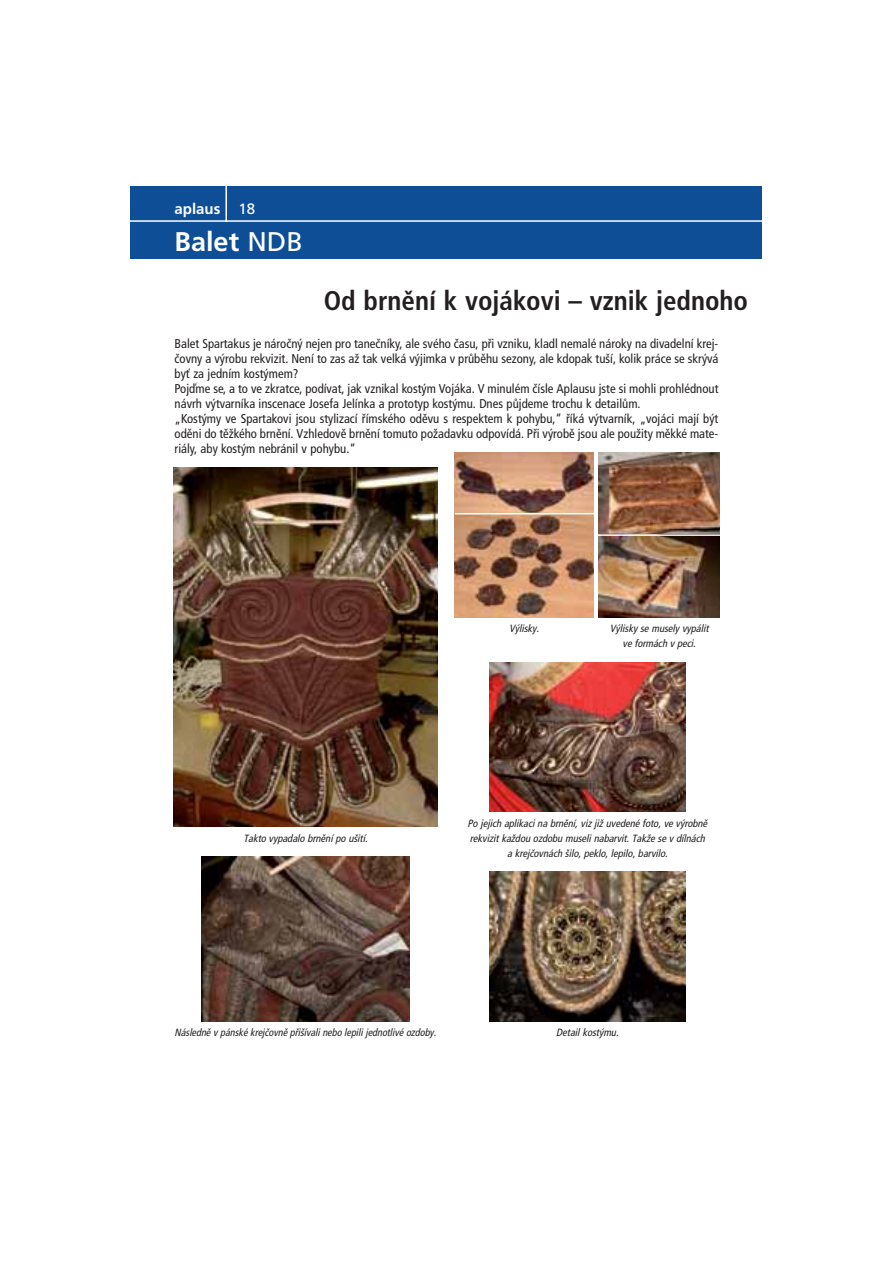
<style>
.page{position:relative;width:893px;height:1263px;background:#fff}
.page>*{position:absolute;margin:0;border:0;box-sizing:border-box;transform-origin:0 0}
.t1{font:700 condensed 27px "Frutiger CE";color:#231f20}
.t2{font:700 27px "Frutiger CE";color:#fff}
.t3{font:700 15px "Frutiger CE";color:#fff}
.t4{font:condensed 12.75px/15px "Frutiger CE";color:#231f20}
.t5{font:italic condensed 10.5px/15px "Frutiger CE";color:#231f20;text-align:center}
.s1{font-weight:400}
</style>
<div class="page">
<img style="left:130px;top:186px;width:632px;height:836px">
<p class="t3" style="left:175px;top:202px;width:82px">aplaus <span class="s1">18</span></p>
<h1 class="t2" style="left:175px;top:230px;width:130px">Balet <span class="s1">NDB</span></h1>
<h1 class="t1" style="left:324px;top:289px;width:426px">Od brnění k vojákovi – vznik jednoho</h1>
<p class="t4" style="left:175px;top:337px;width:545px">Balet Spartakus je náročný nejen pro tanečníky, ale svého času, při vzniku, kladl nemalé nároky na divadelní krej&shy;čovny a výrobu rekvizit. Není to zas až tak velká výjimka v průběhu sezony, ale kdopak tuší, kolik práce se skrývá byť za jedním kostýmem?<br>Pojďme se, a to ve zkratce, podívat, jak vznikal kostým Vojáka. V minulém čísle Aplausu jste si mohli prohlédnout návrh výtvarníka inscenace Josefa Jelínka a prototyp kostýmu. Dnes půjdeme trochu k detailům.<br>„Kostýmy ve Spartakovi jsou stylizací římského oděvu s respektem k pohybu,“ říká výtvarník, „vojáci mají být oděni do těžkého brnění. Vzhledově brnění tomuto požadavku odpovídá. Při výrobě jsou ale použity měkké mate&shy;riály, aby kostým nebránil v pohybu.“</p>
<p class="t5" style="left:243px;top:831px;width:128px">Takto vypadalo brnění po ušití.</p>
<p class="t5" style="left:509px;top:622px;width:34px">Výlisky.</p>
<p class="t5" style="left:610px;top:622px;width:102px">Výlisky se musely vypálit ve formách v peci.</p>
<p class="t5" style="left:467px;top:817px;width:243px">Po jej ich aplikacina brnění,vizj ižuvedené foto,ve výrobně rekvizitkaždou ozdobu muselinabarvit.Takže se v dílnách a krejčovnách šilo,peklo,lepilo,barvilo.</p>
<p class="t5" style="left:175px;top:1026px;width:265px">Následně v pánské krejčovně přišívalinebo lepilijednotlivé ozdoby.</p>
<p class="t5" style="left:556px;top:1026px;width:66px">Detailkostýmu.</p>
</div>
